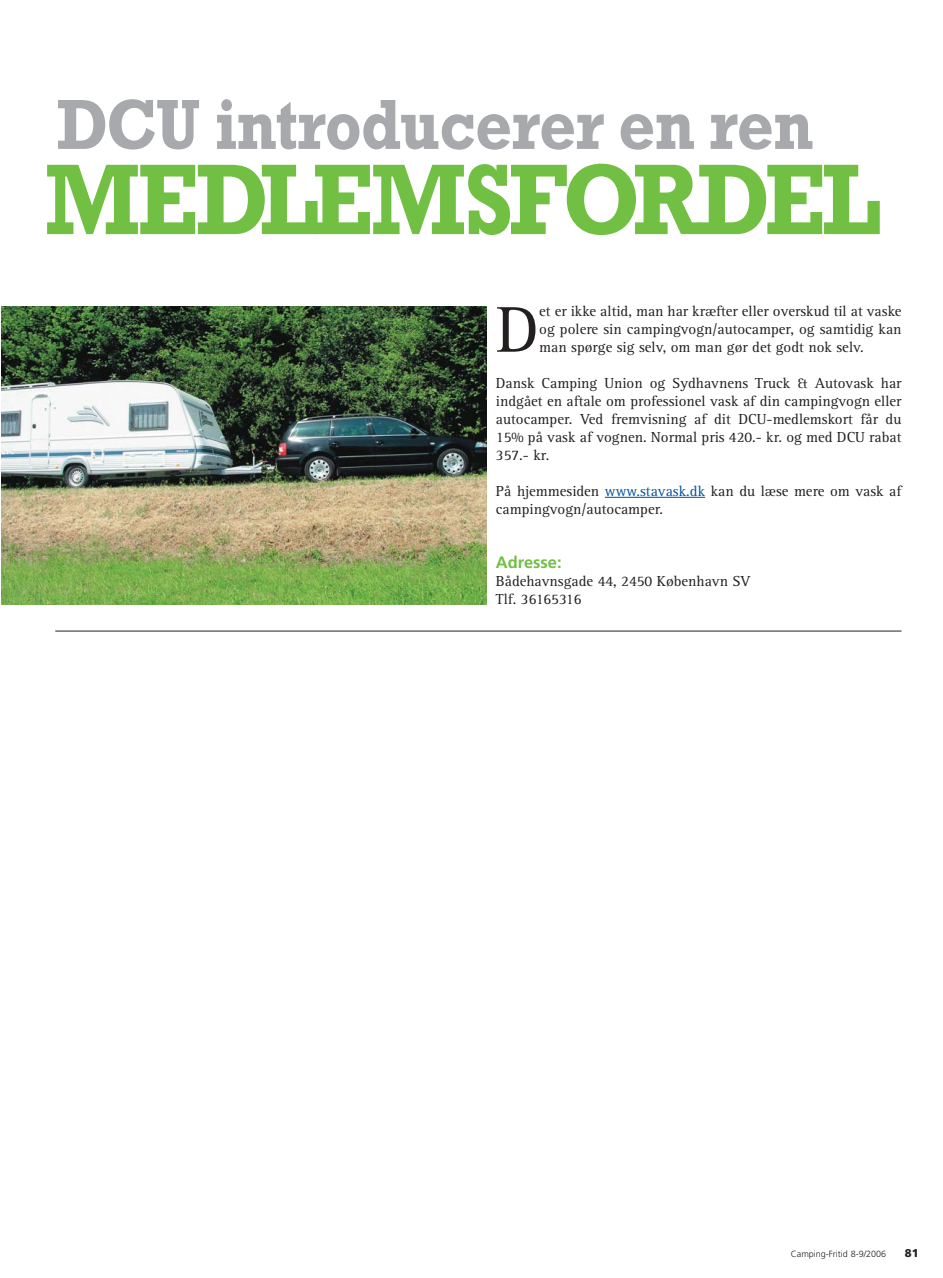
<style>
.page{position:relative;width:943px;height:1278px;background:#fff}
.page>*{position:absolute;margin:0;border:0;box-sizing:border-box;transform-origin:0 0}
.t1{font:700 102px "Rockwell";letter-spacing:-.05em;color:#71bf43;scale:.9 1}
.t2{font:700 72px "Rockwell";letter-spacing:-.015em;color:#a7a9ac;scale:.9 1}
.t3{font:66.75px "Rotis Serif";color:#231f1f}
.t4{font:700 16.5px "Frutiger";color:#71bf43}
.t5{font:15px/18px "Rotis Serif";color:#231f1f;text-align:justify}
.t6{font:900 11.25px "Frutiger";color:#231f1f}
.t7{font:300 9px "Frutiger";color:#231f1f}
.s1{color:#00539f}
</style>
<div class="page">
<img style="left:1px;top:306px;width:901px;height:326px">
<h2 class="t2" style="left:56px;top:82px;width:843px">DCU introducerer en ren</h2>
<h1 class="t1" style="left:45px;top:139px;width:930px">MEDLEMSFORDEL</h1>
<h3 class="t3" style="left:496px;top:291px;width:45px">D</h3>
<p class="t5" style="left:539px;top:302px;width:364px">et er ikke altid, man har kræfter eller overskud til at vaske og polere sin campingvogn/autocamper, og samtidig kan man spørge sig selv, om man gør det godt nok selv.</p>
<p class="t5" style="left:496px;top:374px;width:407px">Dansk Camping Union og Sydhavnens Truck &amp; Autovask har indgået en aftale om professionel vask af din campingvogn eller autocamper. Ved fremvisning af dit DCU-medlemskort får du 15% på vask af vognen. Normal pris 420.- kr. og med DCU rabat 357.- kr.</p>
<p class="t5" style="left:496px;top:482px;width:407px">På hjemmesiden <span class="s1">www.stavask.dk</span> kan du læse mere om vask af campingvogn/autocamper.</p>
<p class="t4" style="left:496px;top:552px;width:67px">Adresse:</p>
<p class="t5" style="left:496px;top:572px;width:256px">Bådehavnsgade 44, 2450 København SV<br>Tlf. 36165316</p>
<p class="t7" style="left:791px;top:1248px;width:97px">Camping-Fritid 8-9/2006</p>
<p class="t6" style="left:905px;top:1246px;width:15px">81</p>
</div>
